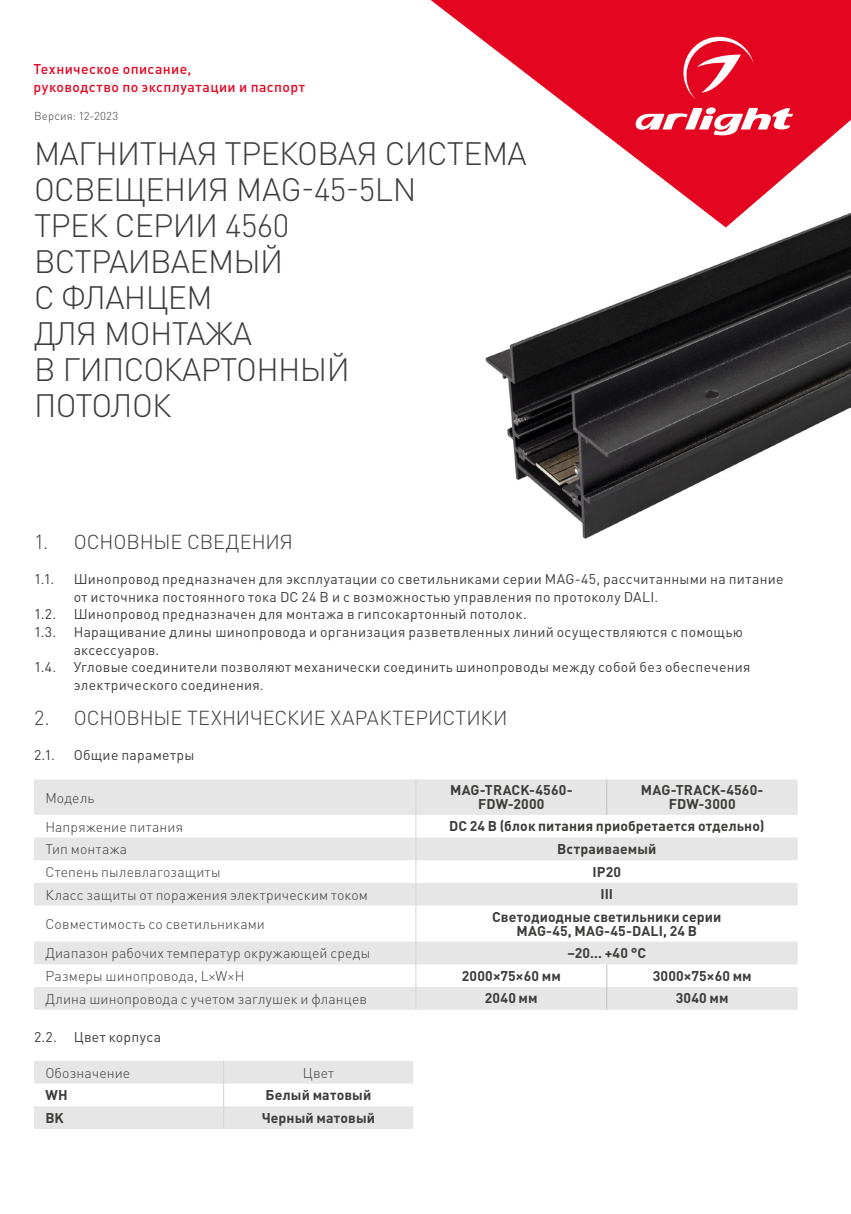
<style>
.page{position:relative;width:851px;height:1214px;background:#fff}
.page>*{position:absolute;margin:0;border:0;box-sizing:border-box;transform-origin:0 0}
.t1{font:300 32px/36px "DIN Pro";letter-spacing:-.02em;color:#3c3c3b}
.t2{font:300 20px "DIN Pro";letter-spacing:-.005em;color:#3c3c3b}
.t3{font:14px/17.6px "DIN Pro";letter-spacing:.02em;color:#3c3c3b}
.t4{font:300 14px "DIN Pro";letter-spacing:.01em;color:#3c3c3b}
.t5{font:700 14px/14px "DIN Pro";letter-spacing:.01em;color:#3c3c3b;text-align:center}
.t6{font:500 14px/18px "DIN Pro";letter-spacing:.03em;color:#e40521}
.t7{font:300 11.4px "DIN Pro";letter-spacing:.015em;color:#3c3c3b}
</style>
<div class="page">
<img style="left:485px;top:227px;width:365px;height:312px">
<svg style="left:34px;top:779px;width:763px;height:230px;fill:#e6e6e6"></svg>
<hr style="left:415px;top:779px;width:1px;height:35px;background:#d5d5d5">
<svg style="left:415px;top:814px;width:1px;height:91px"></svg>
<hr style="left:415px;top:905px;width:1px;height:36px;background:#d5d5d5">
<svg style="left:415px;top:941px;width:1px;height:68px"></svg>
<hr style="left:606px;top:779px;width:1px;height:35px;background:#c4c1c1">
<svg style="left:606px;top:964px;width:1px;height:45px"></svg>
<svg style="left:34px;top:1061px;width:379px;height:67px"></svg>
<svg style="left:430px;top:0;width:420px;height:227px;fill:#e40521"></svg>
<svg style="left:632px;top:107px;width:161px;height:31px"></svg>
<svg style="left:678px;top:32px;width:75px;height:67px;background:#e83047"></svg>
<p class="t6" style="left:34px;top:60px;width:273px">Техническое описание,<br>руководство по эксплуатации и паспорт</p>
<p class="t7" style="left:34px;top:108px;width:86px">Версия: 12-2023</p>
<h1 class="t1" style="left:34px;top:134px;width:494px">МАГНИТНАЯ ТРЕКОВАЯ СИСТЕМА<br>ОСВЕЩЕНИЯ MAG-45-5LN</h1>
<h1 class="t1" style="left:34px;top:206px;width:317px">ТРЕК СЕРИИ 4560<br>ВСТРАИВАЕМЫЙ<br>С ФЛАНЦЕМ<br>ДЛЯ МОНТАЖА<br>В ГИПСОКАРТОННЫЙ<br>ПОТОЛОК</h1>
<h2 class="t2" style="left:34px;top:528px;width:260px">1. ОСНОВНЫЕ СВЕДЕНИЯ</h2>
<p class="t3" style="left:34px;top:570px;width:22px">1.1.</p>
<p class="t3" style="left:74px;top:570px;width:711px">Шинопровод предназначен для эксплуатации со светильниками серии MAG-45, рассчитанными на питание от источника постоянного тока DC 24 В и с возможностью управления по протоколу DALI.</p>
<p class="t3" style="left:34px;top:605px;width:24px">1.2.</p>
<p class="t3" style="left:74px;top:605px;width:454px">Шинопровод предназначен для монтажа в гипсокартонный потолок.</p>
<p class="t3" style="left:34px;top:622px;width:24px">1.3.</p>
<p class="t3" style="left:74px;top:622px;width:670px">Наращивание длины шинопровода и организация разветвленных линий осуществляются с помощью</p>
<p class="t3" style="left:74px;top:640px;width:87px">аксессуаров.</p>
<p class="t3" style="left:34px;top:657px;width:718px">1.4. Угловые соединители позволяют механически соединить шинопроводы между собой без обеспечения</p>
<p class="t3" style="left:74px;top:675px;width:191px">электрического соединения.</p>
<h2 class="t2" style="left:34px;top:704px;width:475px">2. ОСНОВНЫЕ ТЕХНИЧЕСКИЕ ХАРАКТЕРИСТИКИ</h2>
<p class="t3" style="left:34px;top:745px;width:22px">2.1.</p>
<p class="t3" style="left:74px;top:745px;width:122px">Общие параметры</p>
<p class="t4" style="left:45px;top:787px;width:51px">Модель</p>
<p class="t5" style="left:450px;top:782px;width:124px">MAG-TRACK-4560-<br>FDW-2000</p>
<p class="t5" style="left:641px;top:782px;width:124px">MAG-TRACK-4560-<br>FDW-3000</p>
<p class="t4" style="left:45px;top:816px;width:139px">Напряжение питания</p>
<p class="t5" style="left:449px;top:818px;width:317px">DC 24 В (блок питания приобретается отдельно)</p>
<p class="t4" style="left:45px;top:839px;width:83px">Тип монтажа</p>
<p class="t5" style="left:557px;top:841px;width:101px">Встраиваемый</p>
<p class="t4" style="left:45px;top:862px;width:177px">Степень пылевлагозащиты</p>
<p class="t5" style="left:592px;top:863px;width:30px">IP20</p>
<p class="t4" style="left:45px;top:884px;width:324px">Класс защиты от поражения электрическим током</p>
<p class="t5" style="left:600px;top:886px;width:14px">III</p>
<p class="t4" style="left:45px;top:914px;width:221px">Совместимость со светильниками</p>
<p class="t5" style="left:492px;top:909px;width:231px">Светодиодные светильники серии<br>MAG-45, MAG-45-DALI, 24 В</p>
<p class="t4" style="left:45px;top:943px;width:326px">Диапазон рабочих температур окружающей среды</p>
<p class="t5" style="left:567px;top:945px;width:80px">–20… +40 °С</p>
<p class="t4" style="left:45px;top:966px;width:200px">Размеры шинопровода, L×W×H</p>
<p class="t5" style="left:462px;top:967px;width:100px">2000×75×60 мм</p>
<p class="t5" style="left:652px;top:968px;width:100px">3000×75×60 мм</p>
<p class="t4" style="left:45px;top:989px;width:323px">Длина шинопровода с учетом заглушек и фланцев</p>
<p class="t5" style="left:485px;top:990px;width:54px">2040 мм</p>
<p class="t5" style="left:675px;top:990px;width:54px">3040 мм</p>
<p class="t3" style="left:34px;top:1026px;width:128px">2.2. Цвет корпуса</p>
<p class="t4" style="left:45px;top:1062px;width:86px">Обозначение</p>
<p class="t4" style="left:303px;top:1062px;width:33px">Цвет</p>
<p class="t5" style="left:45px;top:1087px;width:24px">WH</p>
<p class="t5" style="left:265px;top:1087px;width:107px">Белый матовый</p>
<p class="t5" style="left:45px;top:1110px;width:20px">BK</p>
<p class="t5" style="left:262px;top:1110px;width:115px">Черный матовый</p>
</div>
